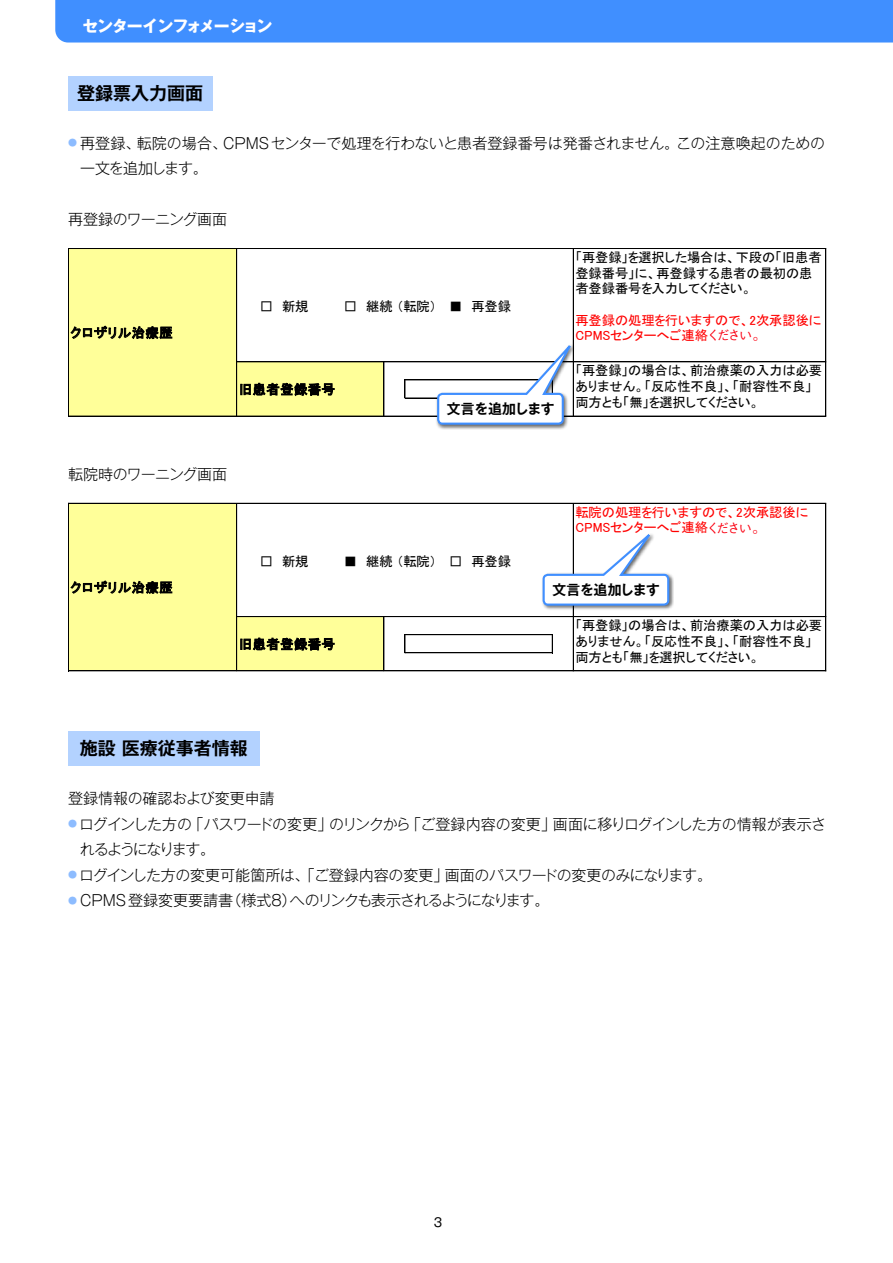
<style>
.page{position:relative;width:893px;height:1263px;background:#fff}
.page>*{position:absolute;margin:0;border:0;box-sizing:border-box;transform-origin:0 0}
.本文{font:700 18px "Gothic MB101 Pro De";color:#000}
.t1{font:700 15.9px "Gothic MB101 Pro";letter-spacing:-.07em;color:#fff}
.本文-2{font:300 15px/25.5px "Gothic MB101 Pro";letter-spacing:-.04em;color:#000}
.本文-3{font:300 15px "Gothic MB101 Pro";letter-spacing:-.02em;color:#000}
.本文-4{font:300 15px/25.5px "Gothic MB101 Pro";color:#000}
.本文-5{font:700 13.8px "Gothic MB101 Pro De";letter-spacing:-.015em;color:#000}
.t2{font:13.2px/15.6px "MS Gothic";letter-spacing:-.005em;color:#000}
.t3{font:13.2px/15.8px "MS Gothic";letter-spacing:-.005em;color:#f00}
.t4{font:13.2px "MS Gothic";letter-spacing:.04em;color:#000}
.本文-6{font:500 13.05px "Gothic BBB Pro";letter-spacing:-.17em;color:#fa0012}
.t5{font:12.15px "Gothic MB101 Pro";color:#000}
</style>
<div class="page">
<div style="left:55px;top:0;width:838px;height:43px;background:#408fff"></div>
<div style="left:68px;top:77px;width:145px;height:34px;background:#b3d2ff"></div>
<div style="left:69px;top:249px;width:168px;height:113px;background:#ff9"></div>
<div style="left:69px;top:361px;width:168px;height:55px;background:#ff9"></div>
<div style="left:236px;top:361px;width:148px;height:55px;background:#ff9"></div>
<hr style="left:236px;top:249px;width:1px;height:112px;background:#000">
<hr style="left:237px;top:361px;width:147px;height:1px;background:#000">
<hr style="left:69px;top:416px;width:167px;height:1px;background:#000">
<hr style="left:236px;top:416px;width:148px;height:1px;background:#000">
<hr style="left:68px;top:248px;width:1px;height:168px;background:#000">
<hr style="left:236px;top:361px;width:1px;height:55px;background:#000">
<hr style="left:573px;top:249px;width:1px;height:167px;background:#000">
<hr style="left:825px;top:249px;width:1px;height:167px;background:#000">
<hr style="left:384px;top:362px;width:1px;height:54px;background:#000">
<svg style="left:405px;top:381px;width:1px;height:17px"></svg>
<hr style="left:69px;top:248px;width:757px;height:1px;background:#000">
<hr style="left:384px;top:361px;width:442px;height:1px;background:#000">
<hr style="left:405px;top:380px;width:148px;height:1px;background:#000">
<hr style="left:405px;top:398px;width:148px;height:1px;background:#000">
<hr style="left:384px;top:416px;width:442px;height:1px;background:#000">
<div style="left:435px;top:343px;width:141px;height:87px;background:#000;opacity:.6"></div>
<svg style="left:436px;top:332px;width:144px;height:94px"></svg>
<div style="left:69px;top:504px;width:168px;height:113px;background:#ff9"></div>
<div style="left:69px;top:616px;width:168px;height:55px;background:#ff9"></div>
<div style="left:236px;top:616px;width:148px;height:55px;background:#ff9"></div>
<hr style="left:236px;top:504px;width:1px;height:112px;background:#000">
<hr style="left:237px;top:616px;width:147px;height:1px;background:#000">
<hr style="left:69px;top:670px;width:167px;height:1px;background:#000">
<hr style="left:236px;top:670px;width:148px;height:1px;background:#000">
<hr style="left:68px;top:503px;width:1px;height:168px;background:#000">
<hr style="left:236px;top:616px;width:1px;height:54px;background:#000">
<hr style="left:573px;top:504px;width:1px;height:167px;background:#000">
<hr style="left:825px;top:504px;width:1px;height:167px;background:#000">
<hr style="left:384px;top:617px;width:1px;height:53px;background:#000">
<svg style="left:405px;top:635px;width:1px;height:17px"></svg>
<svg style="left:552px;top:635px;width:1px;height:17px"></svg>
<hr style="left:69px;top:503px;width:757px;height:1px;background:#000">
<hr style="left:384px;top:616px;width:442px;height:1px;background:#000">
<hr style="left:405px;top:634px;width:148px;height:1px;background:#000">
<hr style="left:405px;top:652px;width:148px;height:1px;background:#000">
<hr style="left:384px;top:670px;width:442px;height:1px;background:#000">
<div style="left:541px;top:532px;width:133px;height:79px;background:#000;opacity:.6"></div>
<svg style="left:541px;top:522px;width:129px;height:85px"></svg>
<div style="left:68px;top:731px;width:191px;height:34px;background:#b3d2ff"></div>
<p class="t1" style="left:82px;top:13px;width:192px">センターインフォメーション</p>
<p class="本文" style="left:77px;top:79px;width:128px">登録票入力画面</p>
<p class="本文-4" style="left:80px;top:128px;width:747px;text-indent:-12px"><sup>●</sup> 再登録、転院の場合、CPMSセンターで処理を行わないと患者登録番号は発番されません。この注意喚起のための一文を追加します。</p>
<p class="本文-3" style="left:68px;top:207px;width:161px">再登録のワーニング画面</p>
<p class="t4" style="left:70px;top:326px;width:104px">クロザリル治療歴</p>
<p class="t2" style="left:260px;top:298px;width:50px">□　新規</p>
<p class="t2" style="left:344px;top:298px;width:169px">□　継続 （転院） ■　再登録</p>
<p class="t4" style="left:239px;top:383px;width:98px">旧患者登録番号</p>
<p class="本文-5" style="left:447px;top:397px;width:109px">文言を追加します</p>
<p class="t2" style="left:575px;top:250px;width:248px">「再登録」を選択した場合は、下段の「旧患者登録番号」に、再登録する患者の最初の患者登録番号を入力してください。</p>
<p class="t3" style="left:575px;top:312px;width:248px">再登録の処理を行いますので、2次承認後に<br>CPMSセンターへご連絡下さい。</p>
<p class="t2" style="left:575px;top:363px;width:248px">「再登録」の場合は、前治療薬の入力は必要ありません。「反応性不良」、「耐容性不良」両方とも「無」を選択してください。</p>
<p class="本文-6" style="left:707px;top:325px;width:60px">ください。</p>
<p class="本文-3" style="left:68px;top:462px;width:161px">転院時のワーニング画面</p>
<p class="t4" style="left:70px;top:581px;width:104px">クロザリル治療歴</p>
<p class="t2" style="left:260px;top:553px;width:50px">□　新規</p>
<p class="t2" style="left:344px;top:553px;width:169px">■　継続 （転院） □　再登録</p>
<p class="t4" style="left:239px;top:637px;width:98px">旧患者登録番号</p>
<p class="t3" style="left:575px;top:504px;width:234px">転院の処理を行いますので、2次承認後に<br>CPMSセンターへご連絡下さい。</p>
<p class="本文-6" style="left:706px;top:517px;width:60px">ください。</p>
<p class="本文-5" style="left:552px;top:578px;width:109px">文言を追加します</p>
<p class="t2" style="left:575px;top:618px;width:248px">「再登録」の場合は、前治療薬の入力は必要ありません。「反応性不良」、「耐容性不良」両方とも「無」を選択してください。</p>
<p class="本文" style="left:80px;top:733px;width:169px">施設医療従事者情報</p>
<p class="本文-3" style="left:68px;top:786px;width:208px">登録情報の確認および変更申請</p>
<p class="本文-2" style="left:80px;top:809px;width:748px;text-indent:-12px"><sup>●</sup> ログインした方の「パスワードの変更」のリンクから「ご登録内容の変更」画面に移りログインした方の情報が表示されるようになります。</p>
<p class="本文-3" style="left:68px;top:862px;width:645px"><sup>●</sup> ログインした方の変更可能箇所は、「ご登録内容の変更」画面のパスワードの変更のみになります。</p>
<p class="本文-2" style="left:68px;top:885px;width:483px"><sup>●</sup> CPMS登録変更要請書（様式8）へのリンクも表示されるようになります。</p>
<p class="t5" style="left:434px;top:1212px;width:10px">3</p>
</div>
